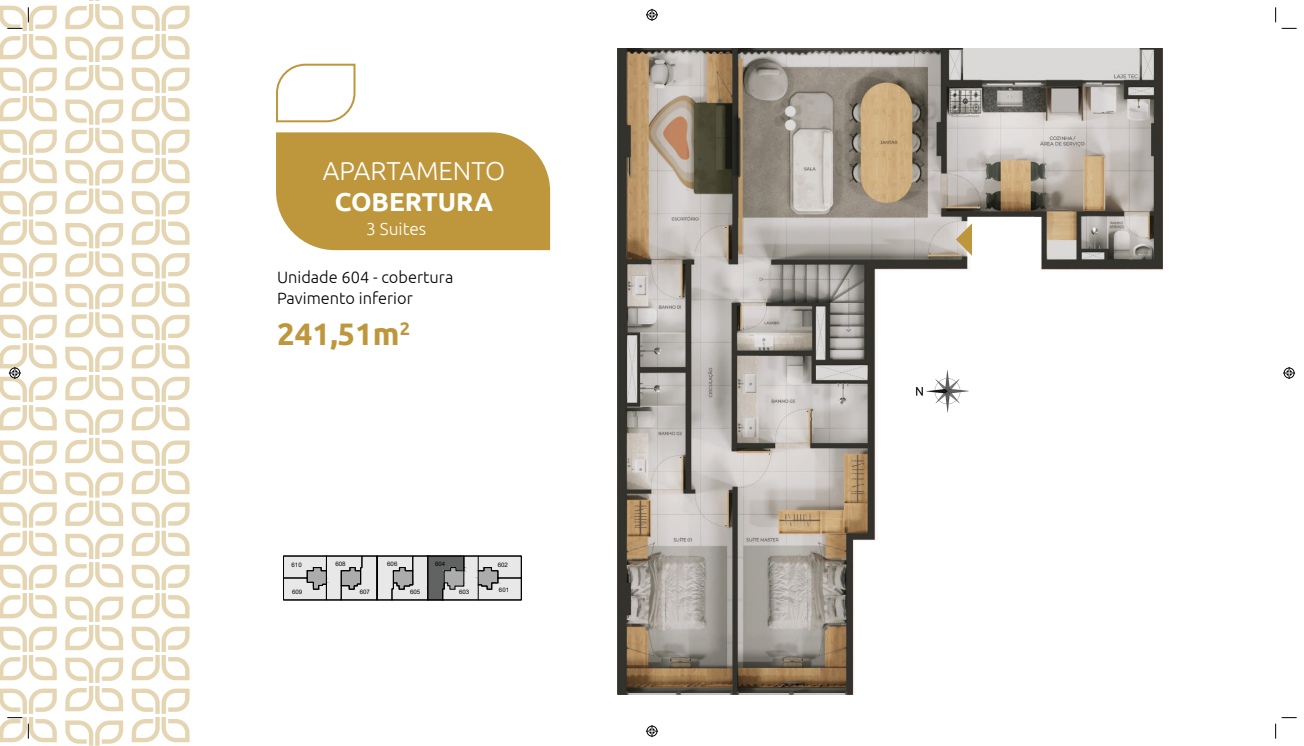
<style>
.page{position:relative;width:1304px;height:746px;background:#fff}
.page>*{position:absolute;margin:0;border:0;box-sizing:border-box;transform-origin:0 0}
.t1{font:700 31.1px "Ubuntu";color:#be973d}
.t2{font:300 26px "Ubuntu";color:#fff}
.t3{font:700 26px "Ubuntu";color:#fff}
.t4{font:300 17.3px "Ubuntu";color:#fff}
.t5{font:300 16.4px/20.7px "Ubuntu";color:#020304}
.t6{font:6.1px "Arial";color:#000}
.t7{font:6.1px "Arial";color:#020304}
</style>
<div class="page">
<div style="left:276px;top:132px;width:274px;height:118px;background:#be973d"></div>
<svg style="left:276px;top:63px;width:80px;height:60px"></svg>
<img style="left:618px;top:49px;width:545px;height:645px">
<svg style="left:283px;top:555px;width:239px;height:45px;background:#b4b3b4"></svg>
<img style="left:906px;top:360px;width:78px;height:57px">
<svg style="left:956px;top:223px;width:16px;height:33px"></svg>
<svg style="left:65px;top:0;width:58px;height:29px"></svg>
<svg style="left:132px;top:6px;width:58px;height:53px"></svg>
<svg style="left:0;top:68px;width:57px;height:53px"></svg>
<svg style="left:65px;top:37px;width:58px;height:53px"></svg>
<svg style="left:132px;top:68px;width:58px;height:53px"></svg>
<svg style="left:0;top:129px;width:57px;height:54px"></svg>
<svg style="left:65px;top:99px;width:58px;height:54px"></svg>
<svg style="left:132px;top:129px;width:58px;height:54px"></svg>
<svg style="left:0;top:191px;width:57px;height:54px"></svg>
<svg style="left:65px;top:160px;width:58px;height:54px"></svg>
<svg style="left:132px;top:191px;width:58px;height:54px"></svg>
<svg style="left:0;top:253px;width:57px;height:54px"></svg>
<svg style="left:65px;top:223px;width:58px;height:53px"></svg>
<svg style="left:132px;top:253px;width:58px;height:54px"></svg>
<svg style="left:65px;top:284px;width:58px;height:53px"></svg>
<svg style="left:132px;top:315px;width:58px;height:53px"></svg>
<svg style="left:65px;top:346px;width:58px;height:54px"></svg>
<svg style="left:132px;top:377px;width:58px;height:53px"></svg>
<svg style="left:0;top:440px;width:57px;height:54px"></svg>
<svg style="left:65px;top:409px;width:58px;height:54px"></svg>
<svg style="left:132px;top:440px;width:58px;height:54px"></svg>
<svg style="left:0;top:502px;width:57px;height:54px"></svg>
<svg style="left:65px;top:472px;width:58px;height:54px"></svg>
<svg style="left:132px;top:502px;width:58px;height:54px"></svg>
<svg style="left:0;top:564px;width:57px;height:54px"></svg>
<svg style="left:65px;top:533px;width:58px;height:54px"></svg>
<svg style="left:132px;top:564px;width:58px;height:54px"></svg>
<svg style="left:0;top:626px;width:57px;height:54px"></svg>
<svg style="left:65px;top:596px;width:58px;height:54px"></svg>
<svg style="left:132px;top:626px;width:58px;height:54px"></svg>
<svg style="left:65px;top:657px;width:58px;height:54px"></svg>
<svg style="left:132px;top:688px;width:58px;height:54px"></svg>
<svg style="left:65px;top:720px;width:58px;height:25px"></svg>
<svg style="left:1282px;top:28px;width:15px;height:1px"></svg>
<svg style="left:1282px;top:717px;width:15px;height:1px"></svg>
<svg style="left:0;top:6px;width:57px;height:53px"></svg>
<svg style="left:0;top:688px;width:57px;height:54px"></svg>
<svg style="left:1275px;top:7px;width:1px;height:15px"></svg>
<svg style="left:1275px;top:723px;width:1px;height:15px"></svg>
<svg style="left:646px;top:9px;width:12px;height:12px"></svg>
<svg style="left:646px;top:725px;width:12px;height:12px"></svg>
<svg style="left:0;top:315px;width:57px;height:115px"></svg>
<svg style="left:1283px;top:367px;width:12px;height:12px"></svg>
<h2 class="t2" style="left:323px;top:155px;width:184px">APARTAMENTO</h2>
<h2 class="t3" style="left:335px;top:185px;width:160px">COBERTURA</h2>
<p class="t4" style="left:366px;top:218px;width:62px">3 Suites</p>
<p class="t5" style="left:277px;top:266px;width:178px">Unidade 604 - cobertura<br>Pavimento inferior</p>
<h1 class="t1" style="left:277px;top:315px;width:135px">241,51m<sup>2</sup></h1>
<p class="t6" style="left:292px;top:560px;width:12px">610</p>
<p class="t6" style="left:335px;top:559px;width:12px">608</p>
<p class="t7" style="left:292px;top:588px;width:12px">609</p>
<p class="t6" style="left:360px;top:587px;width:12px">607</p>
<p class="t6" style="left:387px;top:559px;width:12px">606</p>
<p class="t6" style="left:410px;top:587px;width:12px">605</p>
<p class="t6" style="left:435px;top:559px;width:12px">604</p>
<p class="t6" style="left:459px;top:587px;width:12px">603</p>
<p class="t7" style="left:498px;top:560px;width:12px">602</p>
<p class="t6" style="left:499px;top:586px;width:12px">601</p>
</div>
